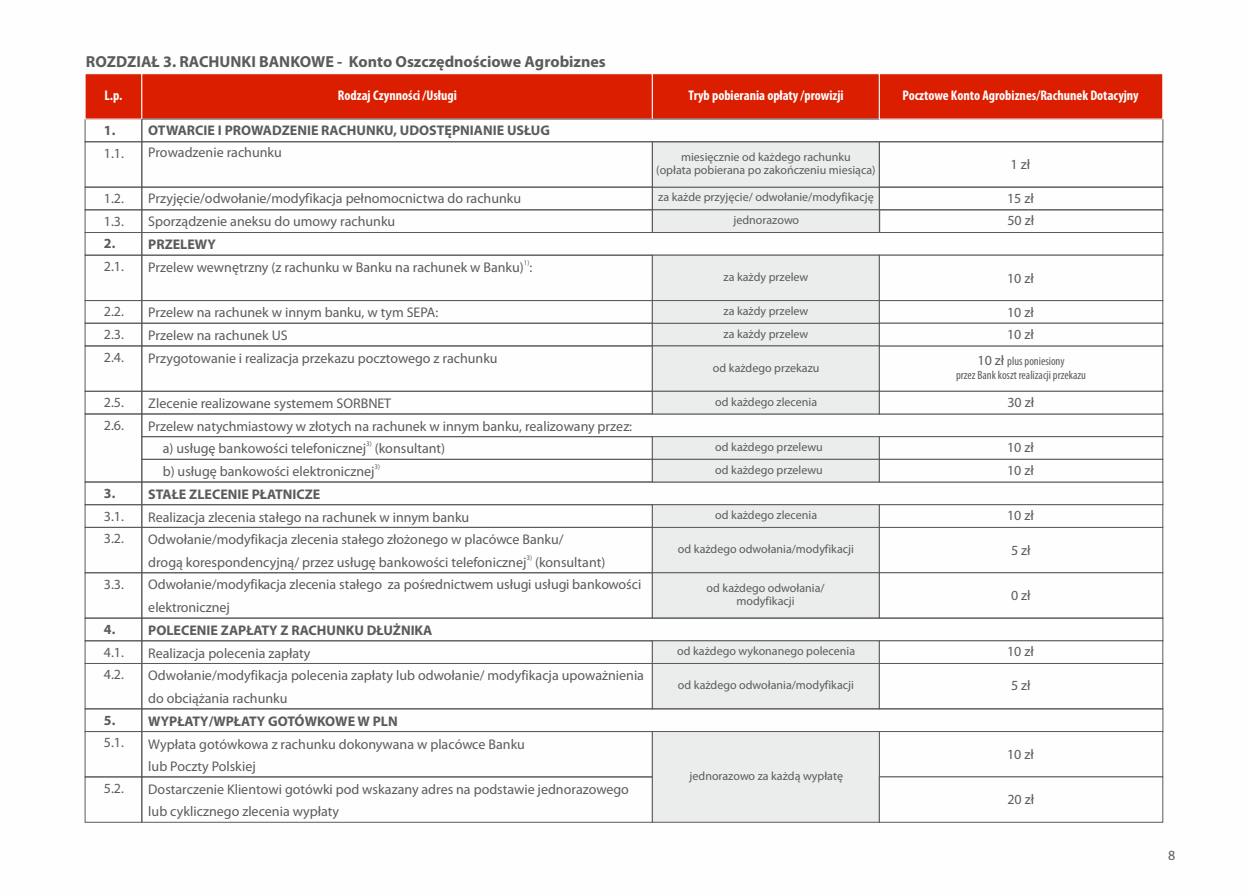
<style>
.page{position:relative;width:1248px;height:896px;background:#fff}
.page>*{position:absolute;margin:0;border:0;box-sizing:border-box;transform-origin:0 0}
.t1{font:700 16px "Myriad Pl";color:#5b5b5b}
.t2{font:14px/22.6px "Myriad Pl";color:#5b5b5b}
.t3{font:700 14px "Myriad Pl";color:#5b5b5b}
.t4{font:700 condensed 14px "Myriad Pl";color:#fefefe}
.t5{font:12px/13.6px "Myriad Pl";color:#5b5b5b;text-align:center}
.t6{font:condensed 12px/14px "Myriad Pl";color:#5b5b5b;text-align:center}
.t7{font:7px "Myriad Pl";color:#5b5b5b}
.s1{font-stretch:normal;font-size:14px}
</style>
<div class="page">
<div style="left:85px;top:119px;width:57px;height:23px;border:1px solid #5b5b5b"></div>
<div style="left:652px;top:142px;width:227px;height:90px;background:#ebecec"></div>
<div style="left:142px;top:414px;width:1020px;height:23px;border:1px solid #5b5b5b"></div>
<div style="left:85px;top:187px;width:57px;height:23px;border:1px solid #5b5b5b"></div>
<div style="left:85px;top:210px;width:57px;height:23px;border:1px solid #5b5b5b"></div>
<div style="left:85px;top:255px;width:57px;height:46px;border:1px solid #5b5b5b"></div>
<div style="left:142px;top:255px;width:510px;height:46px;border:1px solid #5b5b5b"></div>
<div style="left:85px;top:300px;width:57px;height:23px;border:1px solid #5b5b5b"></div>
<div style="left:142px;top:323px;width:510px;height:23px;border:1px solid #5b5b5b"></div>
<div style="left:142px;top:300px;width:510px;height:23px;border:1px solid #5b5b5b"></div>
<div style="left:85px;top:346px;width:57px;height:45px;border:1px solid #5b5b5b"></div>
<div style="left:85px;top:323px;width:57px;height:23px;border:1px solid #5b5b5b"></div>
<div style="left:142px;top:346px;width:510px;height:45px;border:1px solid #5b5b5b"></div>
<div style="left:85px;top:391px;width:57px;height:23px;border:1px solid #5b5b5b"></div>
<div style="left:85px;top:414px;width:57px;height:68px;border:1px solid #5b5b5b"></div>
<div style="left:142px;top:391px;width:510px;height:23px;border:1px solid #5b5b5b"></div>
<svg style="left:652px;top:255px;width:511px;height:159px"></svg>
<div style="left:85px;top:481px;width:57px;height:24px;border:1px solid #5b5b5b"></div>
<div style="left:85px;top:617px;width:57px;height:24px;border:1px solid #5b5b5b"></div>
<div style="left:85px;top:504px;width:57px;height:23px;border:1px solid #5b5b5b"></div>
<div style="left:85px;top:640px;width:57px;height:24px;border:1px solid #5b5b5b"></div>
<div style="left:85px;top:663px;width:57px;height:46px;border:1px solid #5b5b5b"></div>
<div style="left:85px;top:527px;width:57px;height:46px;border:1px solid #5b5b5b"></div>
<div style="left:85px;top:572px;width:57px;height:46px;border:1px solid #5b5b5b"></div>
<div style="left:142px;top:527px;width:510px;height:46px;border:1px solid #5b5b5b"></div>
<div style="left:142px;top:572px;width:510px;height:46px;border:1px solid #5b5b5b"></div>
<div style="left:142px;top:187px;width:510px;height:23px;border:1px solid #5b5b5b"></div>
<div style="left:142px;top:210px;width:510px;height:23px;border:1px solid #5b5b5b"></div>
<div style="left:879px;top:187px;width:283px;height:23px;border:1px solid #5b5b5b"></div>
<div style="left:879px;top:210px;width:283px;height:23px;border:1px solid #5b5b5b"></div>
<div style="left:141px;top:481px;width:1022px;height:24px;border:1px solid #5b5b5b"></div>
<div style="left:141px;top:617px;width:1022px;height:24px;border:1px solid #5b5b5b"></div>
<div style="left:142px;top:504px;width:510px;height:23px;border:1px solid #5b5b5b"></div>
<div style="left:142px;top:459px;width:510px;height:23px;border:1px solid #5b5b5b"></div>
<div style="left:142px;top:436px;width:510px;height:23px;border:1px solid #5b5b5b"></div>
<svg style="left:652px;top:504px;width:511px;height:114px"></svg>
<svg style="left:652px;top:436px;width:511px;height:46px"></svg>
<div style="left:142px;top:640px;width:510px;height:24px;border:1px solid #5b5b5b"></div>
<div style="left:142px;top:663px;width:510px;height:46px;border:1px solid #5b5b5b"></div>
<svg style="left:652px;top:640px;width:511px;height:68px"></svg>
<div style="left:141px;top:119px;width:1022px;height:23px;border:1px solid #5b5b5b"></div>
<svg style="left:84px;top:73px;width:1079px;height:47px;background:#da290d"></svg>
<div style="left:85px;top:708px;width:57px;height:24px;border:1px solid #5b5b5b"></div>
<div style="left:85px;top:731px;width:57px;height:46px;border:1px solid #5b5b5b"></div>
<div style="left:85px;top:776px;width:57px;height:46px;border:1px solid #5b5b5b"></div>
<div style="left:141px;top:708px;width:1022px;height:24px;border:1px solid #5b5b5b"></div>
<div style="left:142px;top:731px;width:510px;height:46px;border:1px solid #5b5b5b"></div>
<div style="left:142px;top:776px;width:510px;height:46px;border:1px solid #5b5b5b"></div>
<svg style="left:652px;top:731px;width:511px;height:91px"></svg>
<p class="t1" style="left:86px;top:55px;width:521px">ROZDZIAŁ 3. RACHUNKI BANKOWE - Konto Oszczędnościowe Agrobiznes</p>
<p class="t4" style="left:104px;top:89px;width:19px">L.p.</p>
<p class="t4" style="left:338px;top:89px;width:120px">Rodzaj Czynności /Usługi</p>
<p class="t4" style="left:688px;top:89px;width:157px">Tryb pobierania opłaty /prowizji</p>
<p class="t3" style="left:148px;top:125px;width:403px">OTWARCIE I PROWADZENIE RACHUNKU, UDOSTĘPNIANIE USŁUG</p>
<p class="t3" style="left:104px;top:124px;width:13px">1.</p>
<p class="t2" style="left:104px;top:143px;width:22px">1.1.</p>
<p class="t2" style="left:148px;top:142px;width:135px">Prowadzenie rachunku</p>
<p class="t5" style="left:656px;top:151px;width:221px">miesięcznie od każdego rachunku<br>(opłata pobierana po zakończeniu miesiąca)</p>
<p class="t4" style="left:902px;top:89px;width:237px">Pocztowe Konto Agrobiznes/Rachunek Dotacyjny</p>
<p class="t2" style="left:1010px;top:155px;width:21px">1 zł</p>
<p class="t2" style="left:104px;top:188px;width:22px">1.2.</p>
<p class="t2" style="left:104px;top:211px;width:22px">1.3.</p>
<p class="t2" style="left:104px;top:256px;width:22px">2.1.</p>
<p class="t2" style="left:104px;top:301px;width:22px">2.2.<br>2.3.</p>
<p class="t3" style="left:104px;top:238px;width:13px">2.</p>
<p class="t2" style="left:104px;top:347px;width:22px">2.4.</p>
<p class="t2" style="left:104px;top:392px;width:22px">2.5.<br>2.6.</p>
<p class="t3" style="left:104px;top:487px;width:13px">3.</p>
<p class="t2" style="left:104px;top:506px;width:22px">3.1.</p>
<p class="t2" style="left:104px;top:528px;width:22px">3.2.</p>
<p class="t2" style="left:104px;top:574px;width:22px">3.3.</p>
<p class="t3" style="left:104px;top:623px;width:13px">4.</p>
<p class="t2" style="left:104px;top:642px;width:22px">4.1.<br>4.2.</p>
<p class="t3" style="left:104px;top:714px;width:13px">5.</p>
<p class="t2" style="left:104px;top:732px;width:22px">5.1.</p>
<p class="t2" style="left:104px;top:778px;width:22px">5.2.</p>
<p class="t2" style="left:148px;top:189px;width:374px">Przyjęcie/odwołanie/modyfikacja pełnomocnictwa do rachunku<br>Sporządzenie aneksu do umowy rachunku</p>
<p class="t3" style="left:148px;top:238px;width:69px">PRZELEWY</p>
<p class="t7" style="left:524px;top:260px;width:7px">1)</p>
<p class="t2" style="left:148px;top:257px;width:385px">Przelew wewnętrzny (z rachunku w Banku na rachunek w Banku) :</p>
<p class="t2" style="left:148px;top:302px;width:351px">Przelew na rachunek w innym banku, w tym SEPA:<br>Przelew na rachunek US<br>Przygotowanie i realizacja przekazu pocztowego z rachunku</p>
<p class="t2" style="left:148px;top:393px;width:485px">Zlecenie realizowane systemem SORBNET<br>Przelew natychmiastowy w złotych na rachunek w innym banku, realizowany przez:</p>
<p class="t7" style="left:366px;top:441px;width:7px">3)</p>
<p class="t2" style="left:163px;top:439px;width:284px">a) usługę bankowości telefonicznej (konsultant)</p>
<p class="t7" style="left:374px;top:464px;width:7px">3)</p>
<p class="t2" style="left:163px;top:461px;width:213px">b) usługę bankowości elektronicznej</p>
<p class="t3" style="left:148px;top:488px;width:174px">STAŁE ZLECENIE PŁATNICZE</p>
<p class="t2" style="left:148px;top:507px;width:417px">Realizacja zlecenia stałego na rachunek w innym banku<br>Odwołanie/modyfikacja zlecenia stałego złożonego w placówce Banku/</p>
<p class="t7" style="left:526px;top:554px;width:7px">3)</p>
<p class="t2" style="left:148px;top:552px;width:494px">drogą korespondencyjną/ przez usługę bankowości telefonicznej (konsultant)<br>Odwołanie/modyfikacja zlecenia stałego za pośrednictwem usługi usługi bankowości elektronicznej</p>
<p class="t3" style="left:148px;top:624px;width:285px">POLECENIE ZAPŁATY Z RACHUNKU DŁUŻNIKA</p>
<p class="t2" style="left:148px;top:643px;width:497px">Realizacja polecenia zapłaty<br>Odwołanie/modyfikacja polecenia zapłaty lub odwołanie/ modyfikacja upoważnienia do obciążania rachunku</p>
<p class="t3" style="left:148px;top:715px;width:251px">WYPŁATY/WPŁATY GOTÓWKOWE W PLN</p>
<p class="t2" style="left:148px;top:734px;width:482px">Wypłata gotówkowa z rachunku dokonywana w placówce Banku<br>lub Poczty Polskiej<br>Dostarczenie Klientowi gotówki pod wskazany adres na podstawie jednorazowego lub cyklicznego zlecenia wypłaty</p>
<p class="t5" style="left:658px;top:191px;width:217px">za każde przyjęcie/ odwołanie/modyfikację</p>
<p class="t2" style="left:1006px;top:188px;width:29px">15 zł<br>50 zł</p>
<p class="t5" style="left:733px;top:214px;width:67px">jednorazowo</p>
<p class="t5" style="left:723px;top:271px;width:86px">za każdy przelew</p>
<p class="t2" style="left:1006px;top:268px;width:28px">10 zł</p>
<p class="t5" style="left:723px;top:305px;width:86px">za każdy przelew</p>
<p class="t2" style="left:1006px;top:302px;width:28px">10 zł</p>
<p class="t5" style="left:723px;top:328px;width:86px">za każdy przelew</p>
<p class="t5" style="left:713px;top:362px;width:108px">od każdego przekazu</p>
<p class="t5" style="left:715px;top:396px;width:103px">od każdego zlecenia</p>
<p class="t2" style="left:1006px;top:324px;width:28px">10 zł</p>
<p class="t6" style="left:956px;top:355px;width:131px"><span class="s1">10 zł</span> plus poniesiony<br>przez Bank koszt realizacji przekazu</p>
<p class="t2" style="left:1007px;top:392px;width:28px">30 zł</p>
<p class="t5" style="left:715px;top:437px;width:109px;line-height:22.6px;text-align:left">od każdego przelewu od każdego przelewu</p>
<p class="t2" style="left:1006px;top:437px;width:28px">10 zł<br>10 zł</p>
<p class="t5" style="left:715px;top:509px;width:103px">od każdego zlecenia</p>
<p class="t2" style="left:1006px;top:505px;width:28px">10 zł</p>
<p class="t5" style="left:678px;top:543px;width:177px">od każdego odwołania/modyfikacji</p>
<p class="t5" style="left:706px;top:582px;width:119px">od każdego odwołania/ modyfikacji</p>
<p class="t2" style="left:1010px;top:540px;width:21px">5 zł</p>
<p class="t2" style="left:1010px;top:585px;width:21px">0 zł</p>
<p class="t5" style="left:677px;top:645px;width:179px">od każdego wykonanego polecenia</p>
<p class="t2" style="left:1006px;top:641px;width:28px">10 zł</p>
<p class="t5" style="left:678px;top:679px;width:177px">od każdego odwołania/modyfikacji</p>
<p class="t2" style="left:1010px;top:675px;width:21px">5 zł</p>
<p class="t5" style="left:689px;top:770px;width:155px">jednorazowo za każdą wypłatę</p>
<p class="t2" style="left:1006px;top:744px;width:28px">10 zł</p>
<p class="t2" style="left:1007px;top:789px;width:28px">20 zł</p>
<p class="t2" style="left:1167px;top:845px;width:9px">8</p>
</div>
